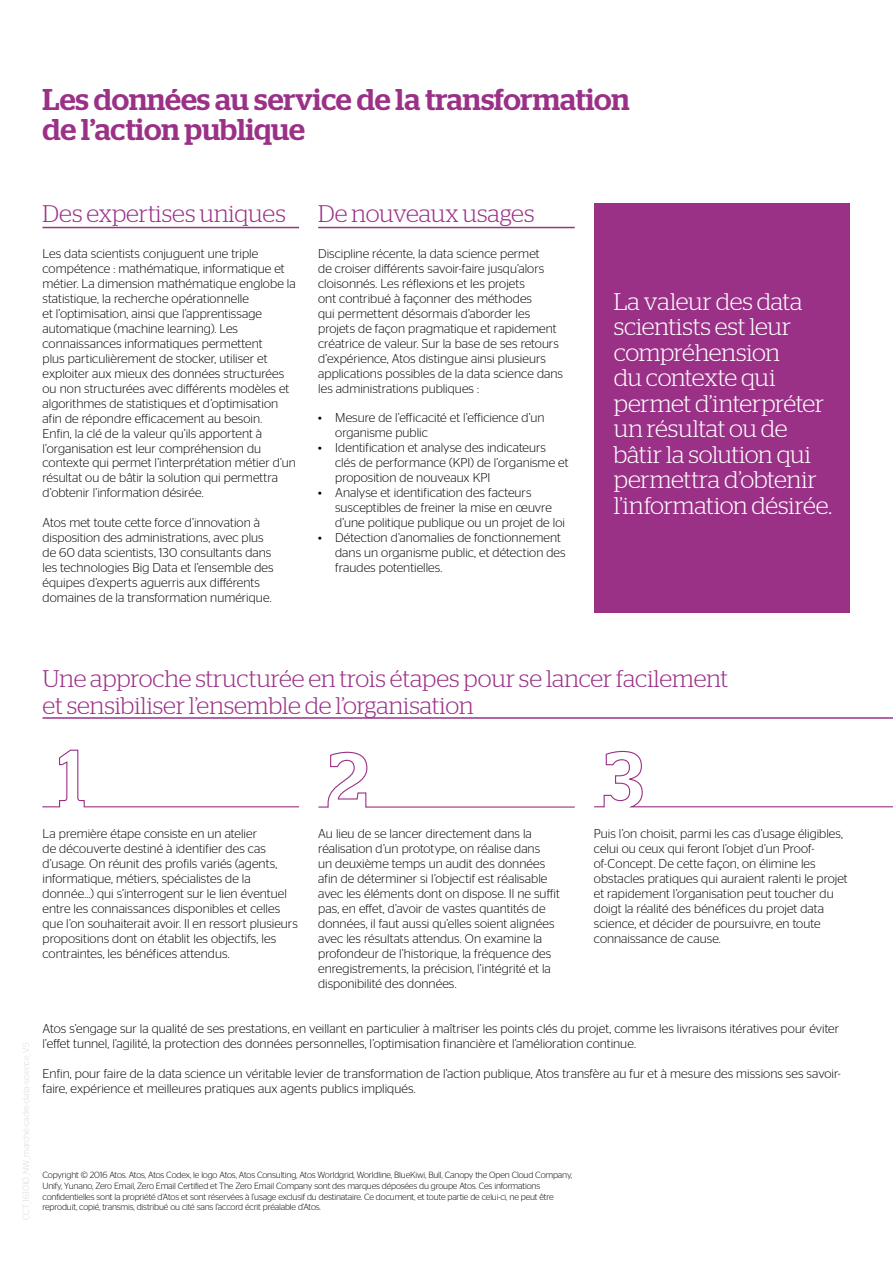
<style>
.page{position:relative;width:893px;height:1263px;background:#fff}
.page>*{position:absolute;margin:0;border:0;box-sizing:border-box;transform-origin:0 0}
.t1{font:500 30px/30px "Stag";color:#9b3187}
.t2{font:300 24px/25.5px "Stag";letter-spacing:-.005em;color:#fff}
.t3{font:300 24px/27px "Stag";color:#9b3187}
.t4{font:300 12.75px/15px "Stag Sans";letter-spacing:.005em;color:#000}
.t5{font:300 9px/10.8px "Stag Sans";letter-spacing:-.015em;color:#000}
</style>
<div class="page">
<hr style="left:43px;top:227px;width:256px;height:1px;background:#9b3187">
<hr style="left:43px;top:717px;width:850px;height:2px;background:#9b3187">
<hr style="left:318px;top:227px;width:257px;height:1px;background:#9b3187">
<div style="left:594px;top:203px;width:256px;height:409px;background:#9b3187"></div>
<svg style="left:42px;top:749px;width:258px;height:59px"></svg>
<svg style="left:318px;top:751px;width:257px;height:57px"></svg>
<svg style="left:594px;top:750px;width:299px;height:58px"></svg>
<h1 class="t1" style="left:43px;top:84px;width:589px">Les données au service de la transformation de l’action publique</h1>
<h2 class="t3" style="left:43px;top:200px;width:245px">Des expertises uniques</h2>
<p class="t4" style="left:43px;top:245px;width:255px">Les data scientists conjuguent une triple compétence : mathématique, informatique et métier. La dimension mathématique englobe la statistique, la recherche opérationnelle<br>et l’optimisation, ainsi que l’apprentissage automatique (machine learning). Les connaissances informatiques permettent<br>plus particulièrement de stocker, utiliser et exploiter aux mieux des données structurées ou non structurées avec différents modèles et algorithmes de statistiques et d’optimisation afin de répondre efficacement au besoin.<br>Enfin, la clé de la valeur qu’ils apportent à l’organisation est leur compréhension du contexte qui permet l’interprétation métier d’un résultat ou de bâtir la solution qui permettra d’obtenir l’information désirée.</p>
<p class="t4" style="left:43px;top:515px;width:233px">Atos met toute cette force d’innovation à disposition des administrations, avec plus de 60 data scientists, 130 consultants dans les technologies Big Data et l’ensemble des équipes d’experts aguerris aux différents domaines de la transformation numérique.</p>
<h2 class="t3" style="left:318px;top:200px;width:218px">De nouveaux usages</h2>
<p class="t4" style="left:318px;top:245px;width:246px">Discipline récente, la data science permet<br>de croiser différents savoir-faire jusqu’alors cloisonnés. Les réflexions et les projets<br>ont contribué à façonner des méthodes<br>qui permettent désormais d’aborder les projets de façon pragmatique et rapidement créatrice de valeur. Sur la base de ses retours d’expérience, Atos distingue ainsi plusieurs applications possibles de la data science dans les administrations publiques :</p>
<p class="t4" style="left:335px;top:410px;width:211px;text-indent:-17px">• Mesure de l’efficacité et l’efficience d’un organisme public</p>
<p class="t4" style="left:335px;top:440px;width:235px;text-indent:-17px">• Identification et analyse des indicateurs clés de performance (KPI) de l’organisme et proposition de nouveaux KPI</p>
<p class="t4" style="left:335px;top:485px;width:231px;text-indent:-17px">• Analyse et identification des facteurs susceptibles de freiner la mise en œuvre d’une politique publique ou un projet de loi</p>
<p class="t4" style="left:335px;top:530px;width:232px;text-indent:-17px">• Détection d’anomalies de fonctionnement dans un organisme public, et détection des fraudes potentielles.</p>
<h2 class="t2" style="left:614px;top:288px;width:220px">La valeur des data scientists est leur compréhension<br>du contexte qui permet d’interpréter un résultat ou de bâtir la solution qui permettra d’obtenir l’information désirée.</h2>
<h2 class="t3" style="left:43px;top:665px;width:687px">Une approche structurée en trois étapes pour se lancer facilement et sensibiliser l’ensemble de l’organisation</h2>
<p class="t4" style="left:43px;top:825px;width:257px">La première étape consiste en un atelier<br>de découverte destiné à identifier des cas d’usage. On réunit des profils variés (agents, informatique, métiers, spécialistes de la donnée…) qui s’interrogent sur le lien éventuel entre les connaissances disponibles et celles que l’on souhaiterait avoir. Il en ressort plusieurs propositions dont on établit les objectifs, les contraintes, les bénéfices attendus.</p>
<p class="t4" style="left:318px;top:825px;width:243px">Au lieu de se lancer directement dans la réalisation d’un prototype, on réalise dans<br>un deuxième temps un audit des données afin de déterminer si l’objectif est réalisable avec les éléments dont on dispose. Il ne suffit pas, en effet, d’avoir de vastes quantités de données, il faut aussi qu’elles soient alignées avec les résultats attendus. On examine la profondeur de l’historique, la fréquence des enregistrements, la précision, l’intégrité et la disponibilité des données.</p>
<p class="t4" style="left:594px;top:825px;width:255px">Puis l’on choisit, parmi les cas d’usage éligibles, celui ou ceux qui feront l’objet d’un Proof&shy;of-Concept. De cette façon, on élimine les obstacles pratiques qui auraient ralenti le projet et rapidement l’organisation peut toucher du doigt la réalité des bénéfices du projet data science, et décider de poursuivre, en toute connaissance de cause.</p>
<p class="t4" style="left:43px;top:1021px;width:798px">Atos s’engage sur la qualité de ses prestations, en veillant en particulier à maîtriser les points clés du projet, comme les livraisons itératives pour éviter l’effet tunnel, l’agilité, la protection des données personnelles, l’optimisation financière et l’amélioration continue.</p>
<p class="t4" style="left:43px;top:1066px;width:800px">Enfin, pour faire de la data science un véritable levier de transformation de l’action publique, Atos transfère au fur et à mesure des missions ses savoir&shy;faire, expérience et meilleures pratiques aux agents publics impliqués.</p>
<p class="t5" style="left:43px;top:1169px;width:531px">Copyright © 2016 Atos. Atos, Atos Codex, le logo Atos, Atos Consulting, Atos Worldgrid, Worldline, BlueKiwi, Bull, Canopy the Open Cloud Company, Unify, Yunano, Zero Email, Zero Email Certified et The Zero Email Company sont des marques déposées du groupe Atos. Ces informations confidentielles sont la propriété d’Atos et sont réservées à l’usage exclusif du destinataire. Ce document, et toute partie de celui-ci, ne peut être reproduit, copié, transmis, distribué ou cité sans l’accord écrit préalable d’Atos.</p>
</div>
